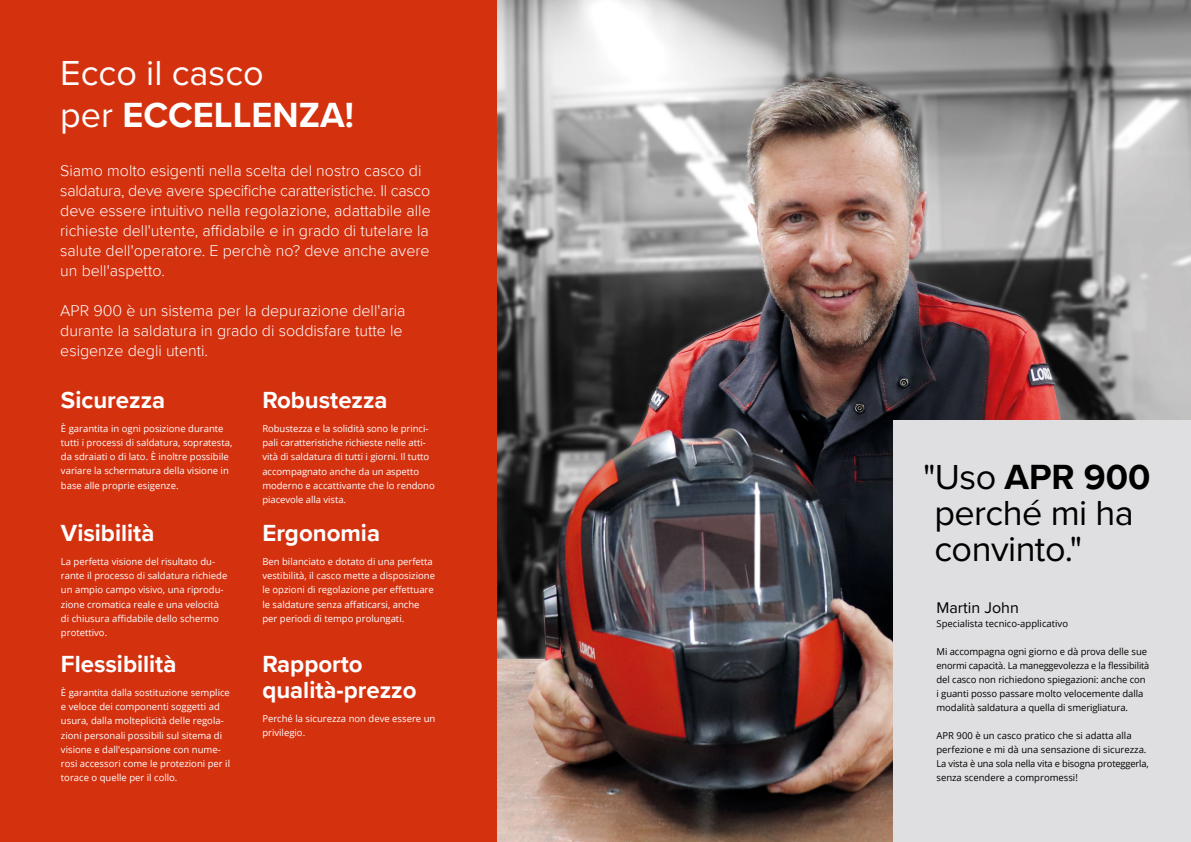
<style>
.page{position:relative;width:1191px;height:842px;background:#fff}
.page>*{position:absolute;margin:0;border:0;box-sizing:border-box;transform-origin:0 0}
.t1{font:36px/36px "Proxima Nova";letter-spacing:-.015em;color:#000}
.t2{font:36px/42px "Proxima Nova";color:#fff}
.t3{font:700 24px/26px "Proxima Nova";color:#fff}
.t4{font:300 16px/20px "Proxima Nova";color:#fff}
.t5{font:16px "Proxima Nova";color:#000}
.t6{font:9.5px/14.2px "Open Sans";color:#fff}
.t7{font:9.5px/14.2px "Open Sans";letter-spacing:-.01em;color:#000}
.s1{font-weight:700}
</style>
<div class="page">
<img style="left:496px;top:0;width:695px;height:842px">
<div style="left:893px;top:420px;width:298px;height:422px;background:#dfdfe1"></div>
<div style="left:0;top:0;width:496px;height:842px;background:#d4310f"></div>
<h1 class="t2" style="left:60px;top:50px;width:295px">Ecco il casco<br>per <span class="s1">ECCELLENZA!</span></h1>
<p class="t4" style="left:60px;top:160px;width:372px">Siamo molto esigenti nella scelta del nostro casco di saldatura, deve avere specifiche caratteristiche. Il casco deve essere intuitivo nella regolazione, adattabile alle richieste dell'utente, affidabile e in grado di tutelare la salute dell'operatore. E perchè no? deve anche avere un bell'aspetto.</p>
<h3 class="t4" style="left:60px;top:300px;width:347px">APR 900 è un sistema per la depurazione dell'aria durante la saldatura in grado di soddisfare tutte le esigenze degli utenti.</h3>
<h2 class="t3" style="left:61px;top:386px;width:106px">Sicurezza</h2>
<p class="t6" style="left:61px;top:421px;width:173px">È garantita in ogni posizione durante tutti i processi di saldatura, sopratesta, da sdraiati o di lato. È inoltre possibile variare la schermatura della visione in base alle proprie esigenze.</p>
<h2 class="t3" style="left:61px;top:519px;width:95px">Visibilità</h2>
<p class="t6" style="left:61px;top:554px;width:168px">La perfetta visione del risultato du&shy;rante il processo di saldatura richiede un ampio campo visivo, una riprodu&shy;zione cromatica reale e una velocità di chiusura affidabile dello schermo protettivo.</p>
<h2 class="t3" style="left:61px;top:650px;width:117px">Flessibilità</h2>
<p class="t6" style="left:61px;top:685px;width:171px">È garantita dalla sostituzione semplice e veloce dei componenti soggetti ad usura, dalla molteplicità delle regola&shy;zioni personali possibili sul sitema di visione e dall'espansione con nume&shy;rosi accessori come le protezioni per il torace o quelle per il collo.</p>
<h2 class="t3" style="left:262px;top:386px;width:127px">Robustezza</h2>
<p class="t6" style="left:262px;top:421px;width:174px">Robustezza e la solidità sono le princi&shy;pali caratteristiche richieste nelle atti&shy;vità di saldatura di tutti i giorni. Il tutto accompagnato anche da un aspetto moderno e accattivante che lo rendono piacevole alla vista.</p>
<h2 class="t3" style="left:262px;top:519px;width:119px">Ergonomia</h2>
<p class="t6" style="left:262px;top:554px;width:174px">Ben bilanciato e dotato di una perfetta vestibilità, il casco mette a disposizione le opzioni di regolazione per effettuare le saldature senza affaticarsi, anche per periodi di tempo prolungati.</p>
<h2 class="t3" style="left:262px;top:650px;width:156px">Rapporto qualità-prezzo</h2>
<p class="t6" style="left:262px;top:711px;width:174px">Perché la sicurezza non deve essere un privilegio.</p>
<h1 class="t1" style="left:934px;top:458px;width:218px;text-indent:-11px">"Uso <span class="s1">APR 900 </span>perché mi ha convinto."</h1>
<h3 class="t5" style="left:936px;top:596px;width:84px">Martin John</h3>
<p class="t7" style="left:936px;top:617px;width:133px">Specialista tecnico-applicativo</p>
<p class="t7" style="left:936px;top:644px;width:214px">Mi accompagna ogni giorno e dà prova delle sue enormi capacità. La maneggevolezza e la flessibilità del casco non richiedono spiegazioni: anche con i guanti posso passare molto velocemente dalla modalità saldatura a quella di smerigliatura.</p>
<p class="t7" style="left:936px;top:728px;width:214px">APR 900 è un casco pratico che si adatta alla perfezione e mi dà una sensazione di sicurezza.<br>La vista è una sola nella vita e bisogna proteggerla, senza scendere a compromessi!</p>
</div>
